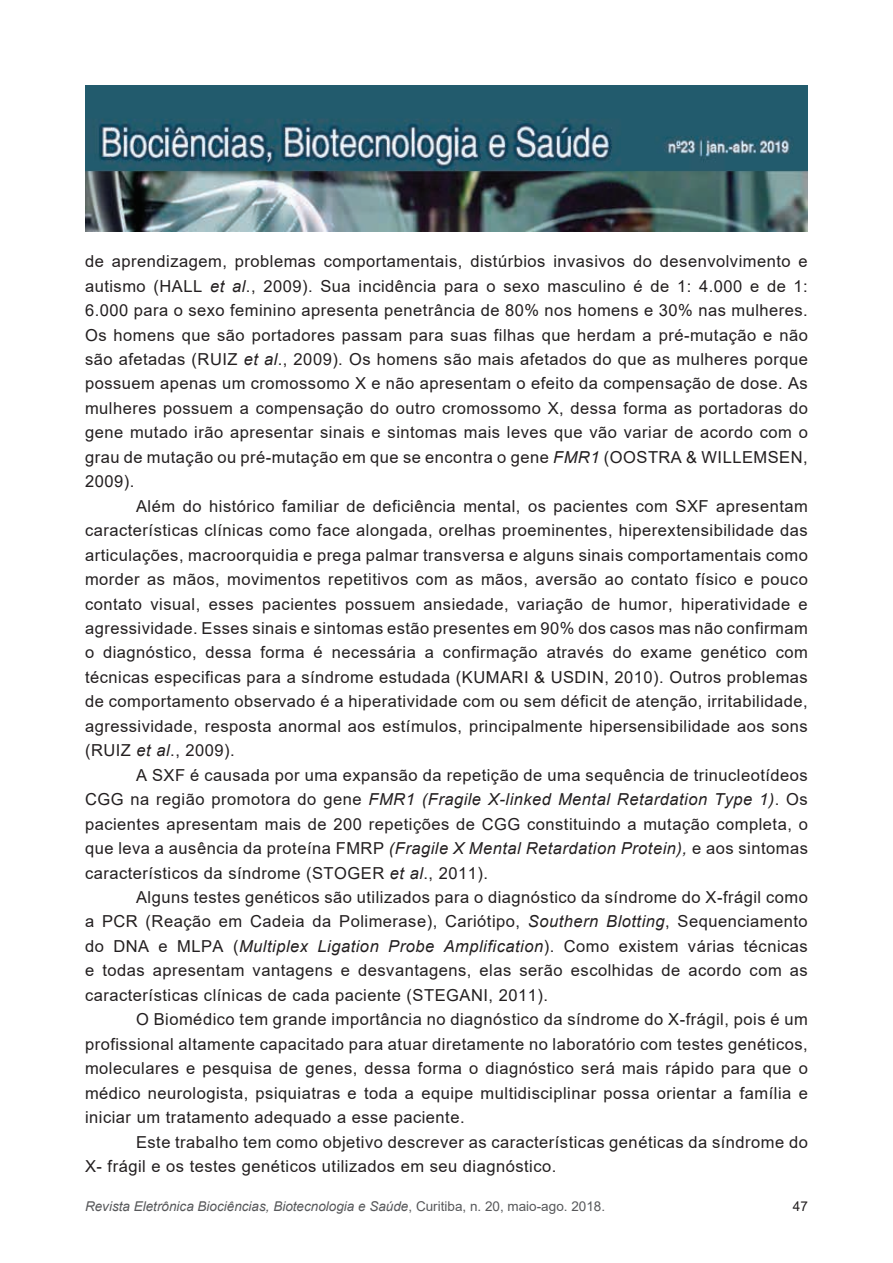
<style>
.page{position:relative;width:893px;height:1263px;background:#fff}
.page>*{position:absolute;margin:0;border:0;box-sizing:border-box;transform-origin:0 0}
.t1{font:16.5px/24.5px "Arial";letter-spacing:.03em;color:#231f20;text-align:justify}
.t2{font:italic 13.5px "Arial";color:#57585a}
.t3{font:13.5px "Arial";color:#231f20}
.s1{font-style:italic}
.s2{font-style:normal}
</style>
<div class="page">
<img style="left:85px;top:85px;width:723px;height:146px">
<p class="t1" style="left:85px;top:249px;width:724px">de aprendizagem, problemas comportamentais, distúrbios invasivos do desenvolvimento e autismo (HALL <span class="s1">et al</span>., 2009). Sua incidência para o sexo masculino é de 1: 4.000 e de 1:<br>6.000 para o sexo feminino apresenta penetrância de 80% nos homens e 30% nas mulheres.<br>Os homens que são portadores passam para suas filhas que herdam a pré-mutação e não são afetadas (RUIZ <span class="s1">et al</span>., 2009). Os homens são mais afetados do que as mulheres porque possuem apenas um cromossomo X e não apresentam o efeito da compensação de dose. As mulheres possuem a compensação do outro cromossomo X, dessa forma as portadoras do gene mutado irão apresentar sinais e sintomas mais leves que vão variar de acordo com o grau de mutação ou pré-mutação em que se encontra o gene <span class="s1">FMR1</span> (OOSTRA &amp; WILLEMSEN, 2009).</p>
<p class="t1" style="left:85px;top:494px;width:724px;text-indent:51px">Além do histórico familiar de deficiência mental, os pacientes com SXF apresentam características clínicas como face alongada, orelhas proeminentes, hiperextensibilidade das articulações, macroorquidia e prega palmar transversa e alguns sinais comportamentais como morder as mãos, movimentos repetitivos com as mãos, aversão ao contato físico e pouco contato visual, esses pacientes possuem ansiedade, variação de humor, hiperatividade e agressividade. Esses sinais e sintomas estão presentes em 90% dos casos mas não confirmam o diagnóstico, dessa forma é necessária a confirmação através do exame genético com técnicas especificas para a síndrome estudada (KUMARI &amp; USDIN, 2010). Outros problemas de comportamento observado é a hiperatividade com ou sem déficit de atenção, irritabilidade, agressividade, resposta anormal aos estímulos, principalmente hipersensibilidade aos sons (RUIZ <span class="s1">et al</span>., 2009).</p>
<p class="t1" style="left:85px;top:763px;width:724px;text-indent:51px">A SXF é causada por uma expansão da repetição de uma sequência de trinucleotídeos CGG na região promotora do gene <span class="s1">FMR1 (Fragile X-linked Mental Retardation Type 1)</span>. Os pacientes apresentam mais de 200 repetições de CGG constituindo a mutação completa, o que leva a ausência da proteína FMRP <span class="s1">(Fragile X Mental Retardation Protein),</span> e aos sintomas característicos da síndrome (STOGER <span class="s1">et al</span>., 2011).</p>
<p class="t1" style="left:85px;top:885px;width:724px;text-indent:51px">Alguns testes genéticos são utilizados para o diagnóstico da síndrome do X-frágil como a PCR (Reação em Cadeia da Polimerase), Cariótipo, <span class="s1">Southern Blotting</span>, Sequenciamento do DNA e MLPA (<span class="s1">Multiplex Ligation Probe Amplification</span>). Como existem várias técnicas e todas apresentam vantagens e desvantagens, elas serão escolhidas de acordo com as características clínicas de cada paciente (STEGANI, 2011).</p>
<p class="t1" style="left:85px;top:1007px;width:724px;text-indent:51px">O Biomédico tem grande importância no diagnóstico da síndrome do X-frágil, pois é um profissional altamente capacitado para atuar diretamente no laboratório com testes genéticos, moleculares e pesquisa de genes, dessa forma o diagnóstico será mais rápido para que o médico neurologista, psiquiatras e toda a equipe multidisciplinar possa orientar a família e iniciar um tratamento adequado a esse paciente.</p>
<p class="t1" style="left:85px;top:1129px;width:724px;text-indent:51px">Este trabalho tem como objetivo descrever as características genéticas da síndrome do<br>X- frágil e os testes genéticos utilizados em seu diagnóstico.</p>
<p class="t2" style="left:85px;top:1197px;width:522px">Revista Eletrônica Biociências, Biotecnologia e Saúde<span class="s2">, Curitiba, n. 20, maio-ago. 2018.</span></p>
<p class="t3" style="left:793px;top:1197px;width:17px">47</p>
</div>
